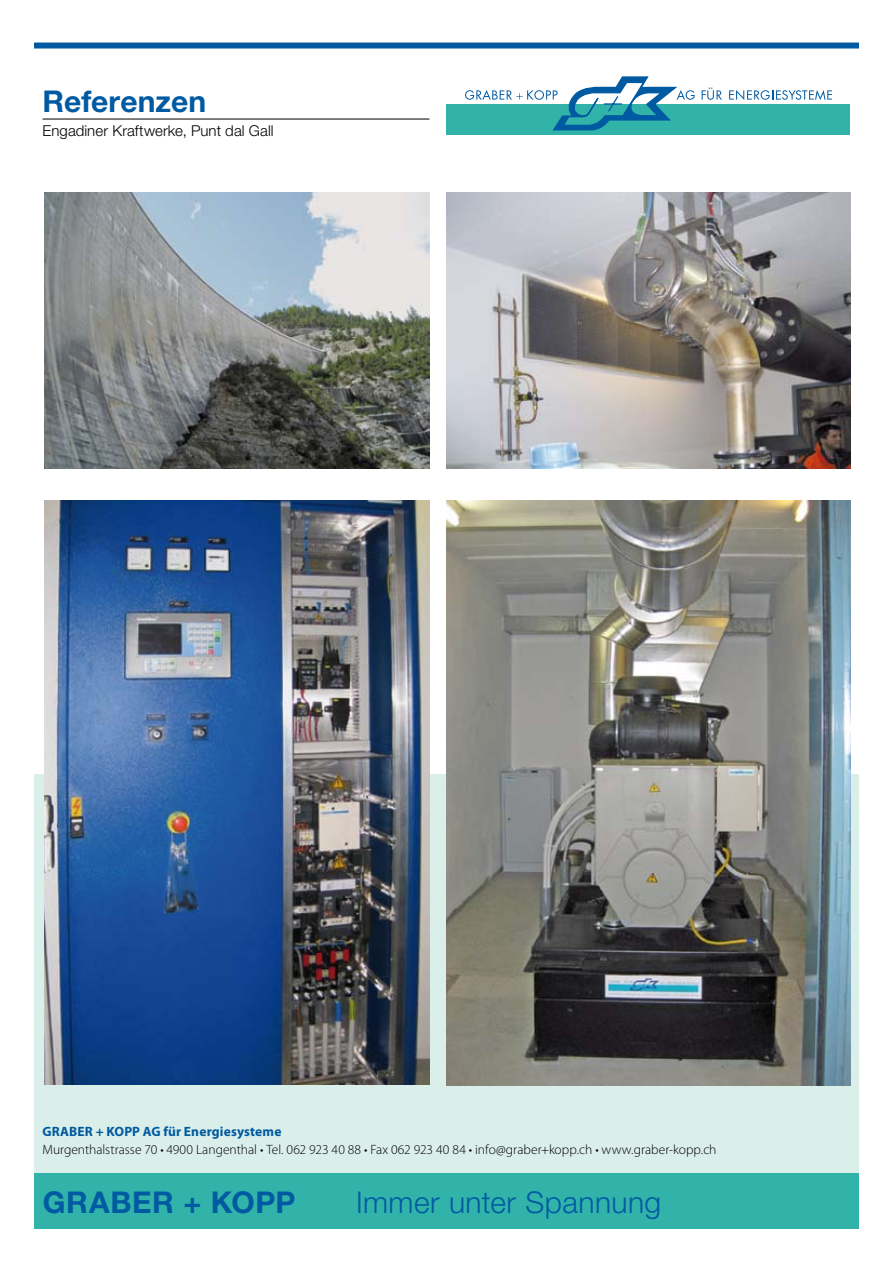
<style>
.page{position:relative;width:893px;height:1263px;background:#fff}
.page>*{position:absolute;margin:0;border:0;box-sizing:border-box;transform-origin:0 0}
.t1{font:700 30px "Helvetica Neue";letter-spacing:.005em;color:#005aa1}
.t2{font:300 30px "Helvetica Neue";letter-spacing:.015em;color:#005aa1}
.t3{font:300 15px "Helvetica Neue";letter-spacing:.005em;color:#000}
.t4{font:300 13.5px "Myriad Pro";color:#000}
.t5{font:700 13.5px "Myriad Pro";letter-spacing:.01em;color:#005aa1}
</style>
<div class="page">
<div style="left:34px;top:43px;width:825px;height:6px;background:#005aa1"></div>
<div style="left:446px;top:104px;width:404px;height:30px;background:#31b3aa"></div>
<svg style="left:465px;top:76px;width:230px;height:55px"></svg>
<svg style="left:702px;top:88px;width:20px;height:12px"></svg>
<svg style="left:729px;top:90px;width:103px;height:10px"></svg>
<hr style="left:43px;top:119px;width:386px;height:1px;background:#000">
<div style="left:34px;top:774px;width:825px;height:446px;background:#daeeea"></div>
<img style="left:45px;top:500px;width:384px;height:585px">
<div style="left:34px;top:1173px;width:825px;height:56px;background:#31b3aa"></div>
<img style="left:446px;top:500px;width:404px;height:585px">
<img style="left:45px;top:192px;width:384px;height:276px">
<img style="left:446px;top:192px;width:404px;height:276px">
<h1 class="t1" style="left:43px;top:82px;width:165px">Referenzen</h1>
<p class="t3" style="left:43px;top:121px;width:233px">Engadiner Kraftwerke, Punt dal Gall</p>
<p class="t5" style="left:43px;top:1122px;width:240px">Graber + Kopp AG für Energiesysteme</p>
<p class="t4" style="left:43px;top:1142px;width:675px">Murgenthalstrasse 70 • 4900 Langenthal • Tel. 062 923 40 88 • Fax 062 923 40 84 • info@graber+kopp.ch • www.graber-kopp.ch</p>
<h1 class="t1" style="left:43px;top:1183px;width:254px">Graber + Kopp</h1>
<h1 class="t2" style="left:356px;top:1184px;width:307px">Immer unter Spannung</h1>
</div>
